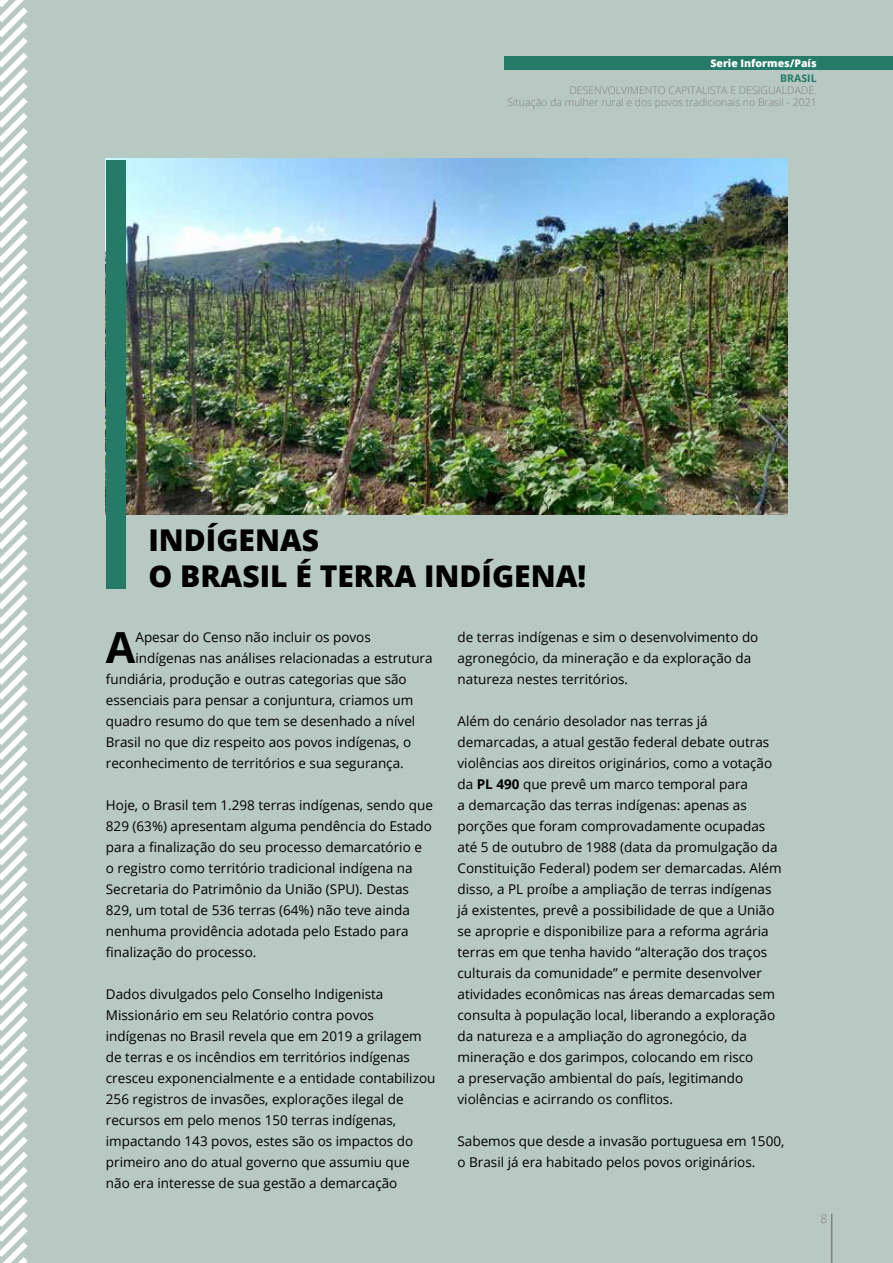
<style>
.page{position:relative;width:893px;height:1263px;background:#b8c8c2}
.page>*{position:absolute;margin:0;border:0;box-sizing:border-box;transform-origin:0 0}
.t1{font:700 42.9px "Open Sans";color:#000}
.t2{font:800 30px/36px "Open Sans";color:#000}
.t3{font:13.5px/21px "Open Sans";color:#000}
.t4{font:300 12px "Open Sans";color:#808285}
.t5{font:300 10.5px/12px "Open Sans";color:#808285;text-align:right}
.t6{font:800 10.5px "Open Sans";color:#fff}
.t7{font:700 10.5px "Open Sans";color:#257b68}
.s1{font-weight:700}
</style>
<div class="page">
<svg style="left:0;top:0;width:28px;height:1263px"></svg>
<div style="left:504px;top:56px;width:389px;height:14px;background:#257b68"></div>
<hr style="left:831px;top:1214px;width:1px;height:49px;background:#808285">
<img style="left:106px;top:158px;width:681px;height:356px">
<div style="left:106px;top:160px;width:20px;height:428px;background:#257b68"></div>
<p class="t6" style="left:710px;top:55px;width:108px">Serie Informes/País</p>
<p class="t7" style="left:780px;top:71px;width:38px">BRASIL</p>
<p class="t5" style="left:507px;top:84px;width:311px">DESENVOLVIMENTO CAPITALISTA E DESIGUALDADE.<br>Situação da mulher rural e dos povos tradicionais no Brasil - 2021</p>
<h2 class="t2" style="left:148px;top:521px;width:439px">INDÍGENAS<br>O BRASIL É TERRA INDÍGENA!</h2>
<h1 class="t1" style="left:106px;top:617px;width:31px">A</h1>
<p class="t3" style="left:135px;top:626px;width:237px">Apesar do Censo não incluir os povos</p>
<p class="t3" style="left:135px;top:647px;width:299px">indígenas nas análises relacionadas a estrutura</p>
<p class="t3" style="left:106px;top:668px;width:302px">fundiária, produção e outras categorias que são</p>
<p class="t3" style="left:106px;top:689px;width:309px">essenciais para pensar a conjuntura, criamos um</p>
<p class="t3" style="left:106px;top:710px;width:311px">quadro resumo do que tem se desenhado a nível</p>
<p class="t3" style="left:106px;top:731px;width:307px">Brasil no que diz respeito aos povos indígenas, o</p>
<p class="t3" style="left:106px;top:752px;width:299px">reconhecimento de territórios e sua segurança.</p>
<p class="t3" style="left:106px;top:794px;width:329px">Hoje, o Brasil tem 1.298 terras indígenas, sendo que 829 (63%) apresentam alguma pendência do Estado para a finalização do seu processo demarcatório e o registro como território tradicional indígena na Secretaria do Patrimônio da União (SPU). Destas 829, um total de 536 terras (64%) não teve ainda nenhuma providência adotada pelo Estado para finalização do processo.</p>
<p class="t3" style="left:106px;top:983px;width:331px">Dados divulgados pelo Conselho Indigenista Missionário em seu Relatório contra povos indígenas no Brasil revela que em 2019 a grilagem de terras e os incêndios em territórios indígenas cresceu exponencialmente e a entidade contabilizou 256 registros de invasões, explorações ilegal de recursos em pelo menos 150 terras indígenas, impactando 143 povos, estes são os impactos do primeiro ano do atual governo que assumiu que não era interesse de sua gestão a demarcação</p>
<p class="t3" style="left:458px;top:626px;width:302px">de terras indígenas e sim o desenvolvimento do agronegócio, da mineração e da exploração da natureza nestes territórios.</p>
<p class="t3" style="left:458px;top:710px;width:326px">Além do cenário desolador nas terras já demarcadas, a atual gestão federal debate outras violências aos direitos originários, como a votação da <span class="s1">PL 490</span> que prevê um marco temporal para<br>a demarcação das terras indígenas: apenas as porções que foram comprovadamente ocupadas até 5 de outubro de 1988 (data da promulgação da Constituição Federal) podem ser demarcadas. Além disso, a PL proíbe a ampliação de terras indígenas já existentes, prevê a possibilidade de que a União se aproprie e disponibilize para a reforma agrária terras em que tenha havido “alteração dos traços culturais da comunidade” e permite desenvolver atividades econômicas nas áreas demarcadas sem consulta à população local, liberando a exploração da natureza e a ampliação do agronegócio, da mineração e dos garimpos, colocando em risco<br>a preservação ambiental do país, legitimando violências e acirrando os conflitos.</p>
<p class="t3" style="left:458px;top:1130px;width:328px">Sabemos que desde a invasão portuguesa em 1500, o Brasil já era habitado pelos povos originários.</p>
<p class="t4" style="left:820px;top:1210px;width:8px">8</p>
</div>
